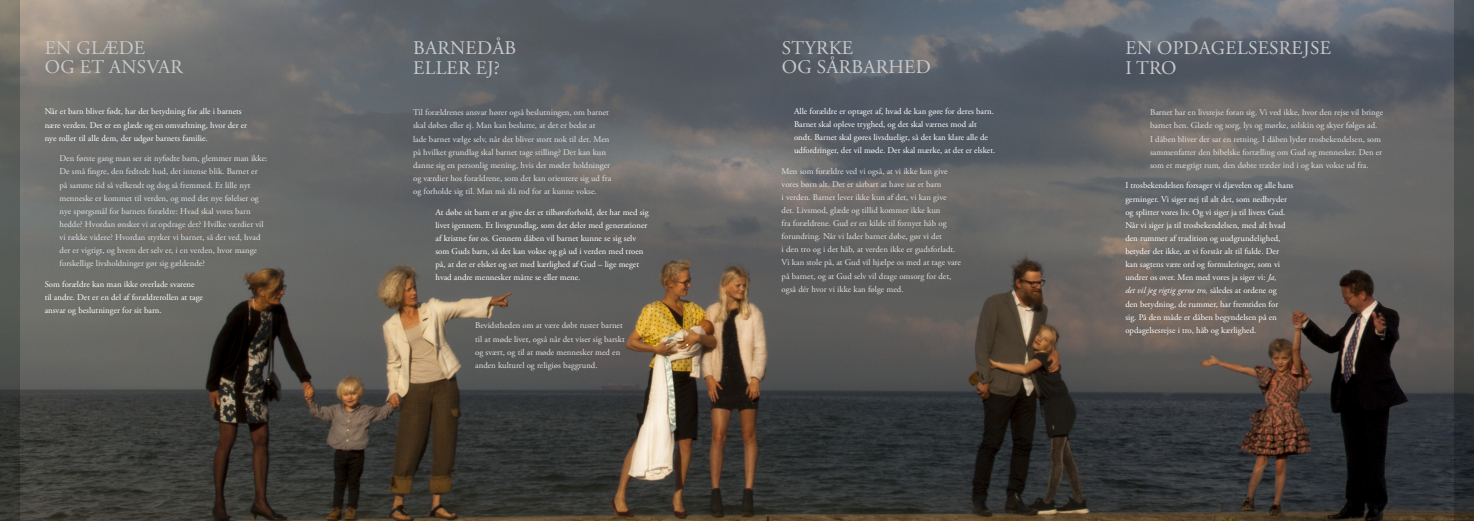
<style>
.page{position:relative;width:1474px;height:521px;background:#fff}
.page>*{position:absolute;margin:0;border:0;box-sizing:border-box;transform-origin:0 0}
.t1{font:19.25px "Adobe Garamond Pro";letter-spacing:.015em;color:#c9cacc}
.t2{font:8.75px/13.1px "Adobe Garamond Pro";color:#e1e2e4}
.t3{font:8.75px/13.1px "Adobe Garamond Pro";color:#fff}
.s1{font-style:italic}
</style>
<div class="page">
<img style="left:20px;top:0;width:1433px;height:521px">
<svg style="left:0;top:0;width:20px;height:521px;background:#52544f"></svg>
<svg style="left:1453px;top:0;width:20px;height:521px;background:#414445"></svg>
<p class="t1" style="left:45px;top:36px;width:102px">EN GLÆDE</p>
<p class="t1" style="left:45px;top:56px;width:140px">OG ET ANSVAR</p>
<p class="t3" style="left:45px;top:105px;width:204px">Når et barn bliver født, har det betydning for alle i barnets nære verden. Det er en glæde og en omvæltning, hvor der er nye roller til alle dem, der udgør barnets familie.</p>
<p class="t2" style="left:60px;top:152px;width:209px">Den første gang man ser sit nyfødte barn, glemmer man ikke:<br>De små fingre, den fedtede hud, det intense blik. Barnet er på samme tid så velkendt og dog så fremmed. Et lille nyt menneske er kommet til verden, og med det nye følelser og nye spørgsmål for barnets forældre: Hvad skal vores barn hedde? Hvordan ønsker vi at opdrage det? Hvilke værdier vil vi række videre? Hvordan styrker vi barnet, så det ved, hvad der er vigtigt, og hvem det selv er, i en verden, hvor mange forskellige livsholdninger gør sig gældende?</p>
<p class="t3" style="left:45px;top:278px;width:160px">Som forældre kan man ikke overlade svarene til andre. Det er en del af forældrerollen at tage ansvar og beslutninger for sit barn.</p>
<p class="t1" style="left:413px;top:36px;width:104px">BARNEDÅB</p>
<p class="t1" style="left:413px;top:57px;width:88px">ELLER EJ?</p>
<p class="t2" style="left:413px;top:106px;width:200px">Til forældrenes ansvar hører også beslutningen, om barnet skal døbes eller ej. Man kan beslutte, at det er bedst at<br>lade barnet vælge selv, når det bliver stort nok til det. Men på hvilket grundlag skal barnet tage stilling? Det kan kun danne sig en personlig mening, hvis det møder holdninger og værdier hos forældrene, som det kan orientere sig ud fra og forholde sig til. Man må slå rod for at kunne vokse.</p>
<p class="t3" style="left:435px;top:206px;width:215px">At døbe sit barn er at give det et tilhørsforhold, det har med sig livet igennem. Et livsgrundlag, som det deler med generationer af kristne før os. Gennem dåben vil barnet kunne se sig selv som Guds barn, så det kan vokse og gå ud i verden med troen på, at det er elsket og set med kærlighed af Gud – lige meget hvad andre mennesker måtte se eller mene.</p>
<p class="t2" style="left:475px;top:319px;width:151px">Bevidstheden om at være døbt ruster barnet til at møde livet, også når det viser sig barskt og svært, og til at møde mennesker med en anden kulturel og religiøs baggrund.</p>
<p class="t1" style="left:781px;top:36px;width:73px">STYRKE</p>
<p class="t1" style="left:781px;top:56px;width:150px">OG SÅRBARHED</p>
<p class="t3" style="left:794px;top:105px;width:203px">Alle forældre er optaget af, hvad de kan gøre for deres barn.<br>Barnet skal opleve tryghed, og det skal værnes mod alt ondt. Barnet skal gøres livsdueligt, så det kan klare alle de udfordringer, det vil møde. Det skal mærke, at det er elsket.</p>
<p class="t2" style="left:781px;top:165px;width:181px">Men som forældre ved vi også, at vi ikke kan give vores børn alt. Det er sårbart at have sat et barn<br>i verden. Barnet lever ikke kun af det, vi kan give det. Livsmod, glæde og tillid kommer ikke kun<br>fra forældrene. Gud er en kilde til fornyet håb og forundring. Når vi lader barnet døbe, gør vi det<br>i den tro og i det håb, at verden ikke er gudsforladt.<br>Vi kan stole på, at Gud vil hjælpe os med at tage vare på barnet, og at Gud selv vil drage omsorg for det, også dér hvor vi ikke kan følge med.</p>
<p class="t1" style="left:1125px;top:36px;width:207px">EN OPDAGELSESREJSE</p>
<p class="t1" style="left:1125px;top:57px;width:52px">I TRO</p>
<p class="t2" style="left:1150px;top:106px;width:234px">Barnet har en livsrejse foran sig. Vi ved ikke, hvor den rejse vil bringe barnet hen. Glæde og sorg, lys og mørke, solskin og skyer følges ad.<br>I dåben bliver der sat en retning. I dåben lyder trosbekendelsen, som sammenfatter den bibelske fortælling om Gud og mennesker. Den er som et mægtigt rum, den døbte træder ind i og kan vokse ud fra.</p>
<p class="t3" style="left:1125px;top:179px;width:170px">I trosbekendelsen forsager vi djævelen og alle hans gerninger. Vi siger nej til alt det, som nedbryder og splitter vores liv. Og vi siger ja til livets Gud.<br>Når vi siger ja til trosbekendelsen, med alt hvad den rummer af tradition og uudgrundelighed, betyder det ikke, at vi forstår alt til fulde. Der kan sagtens være ord og formuleringer, som vi undrer os over. Men med vores ja siger vi: <span class="s1">Ja,<br>det vil jeg rigtig gerne tro,</span> således at ordene og<br>den betydning, de rummer, har fremtiden for<br>sig. På den måde er dåben begyndelsen på en opdagelsesrejse i tro, håb og kærlighed.</p>
</div>
